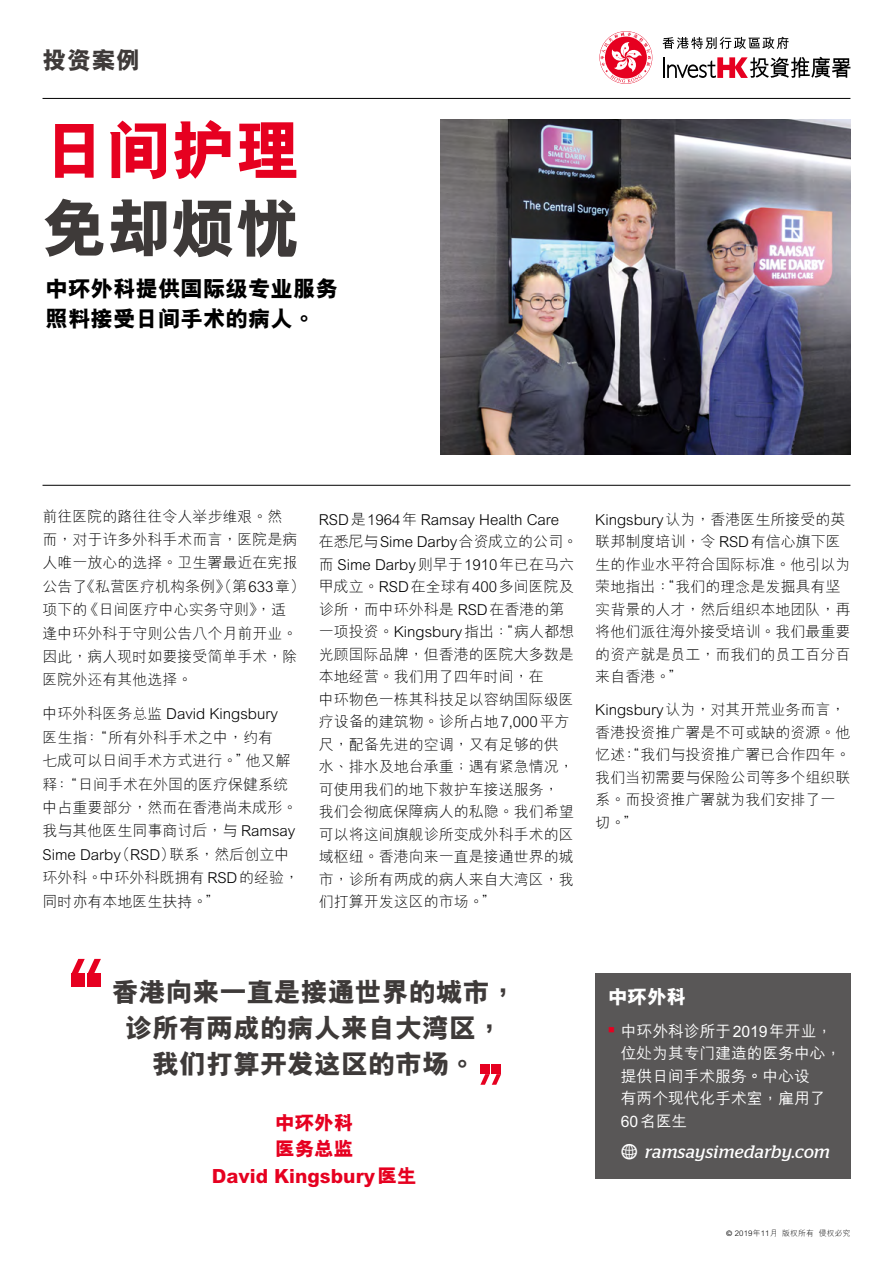
<style>
.page{position:relative;width:893px;height:1263px;background:#fff}
.page>*{position:absolute;margin:0;border:0;box-sizing:border-box;transform-origin:0 0}
.t1{font:800 64.5px "M Hei HKS";color:#e60020}
.t2{font:800 64.5px "M Hei HKS";color:#3e3a39}
.t3{font:800 27px/36px "M Hei HKS";color:#3e3a39;text-align:center}
.t4{font:800 24px "M Hei HKS";color:#3e3a39}
.t5{font:800 22.5px/30px "M Hei HKS";color:#000}
.t6{font:800 19.5px/26.7px "M Hei HKS";color:#e60020;text-align:center}
.t7{font:800 19.5px "M Hei HKS";color:#fff}
.t8{font:italic 18px "Stag";letter-spacing:.02em;color:#fff}
.t9{font:500 15.75px/22.5px "M Hei HKS";color:#fff}
.t10{font:300 15px/22.5px "M Hei HKS";color:#000}
.t11{font:300 7.8px "M Hei HKS";letter-spacing:.02em;color:#000}
.s1{font-family:"Modern Pictograms";font-style:normal;font-size:24px}
.s2{font-family:"Frutiger"}
</style>
<div class="page">
<svg style="left:662px;top:37px;width:127px;height:12px"></svg>
<svg style="left:600px;top:32px;width:51px;height:51px"></svg>
<hr style="left:663px;top:57px;width:2px;height:21px;background:#000">
<svg style="left:667px;top:57px;width:183px;height:21px"></svg>
<hr style="left:43px;top:98px;width:807px;height:1px;background:#000">
<hr style="left:43px;top:485px;width:807px;height:1px;background:#000">
<div style="left:492px;top:1064px;width:9px;height:10px;background:#e60020"></div>
<div style="left:480px;top:1064px;width:10px;height:10px;background:#e60020"></div>
<svg style="left:480px;top:1074px;width:21px;height:11px"></svg>
<div style="left:71px;top:974px;width:14px;height:13px;background:#e60020"></div>
<div style="left:88px;top:974px;width:13px;height:13px;background:#e60020"></div>
<svg style="left:71px;top:959px;width:30px;height:15px"></svg>
<img style="left:440px;top:119px;width:411px;height:336px">
<div style="left:595px;top:973px;width:255px;height:206px;background:#595757"></div>
<h3 class="t4" style="left:43px;top:44px;width:99px">投資案例</h3>
<h1 class="t1" style="left:43px;top:107px;width:259px">日間護理</h1>
<h1 class="t2" style="left:43px;top:185px;width:259px">免卻煩憂</h1>
<h3 class="t5" style="left:46px;top:274px;width:294px">中環外科提供國際級專業服務照料接受日間手術的病人。</h3>
<p class="t10" style="left:43px;top:504px;width:264px;line-height:23.4px">前往醫院的路往往令人舉步維艱。然<br>而，對於許多外科手術而言，醫院是病人唯一放心的選擇。衛生署最近在憲報公告了《私營醫療機構條例》（第633章）項下的《日間醫療中心實務守則》，適<br>逢中環外科於守則公告八個月前開業。因此，病人現時如要接受簡單手術，除醫院外還有其他選擇。</p>
<p class="t10" style="left:43px;top:702px;width:258px;line-height:23.4px">中環外科醫務總監 David Kingsbury<br>醫生指﹕“所有外科手術之中，約有<br>七成可以日間手術方式進行。”他又解釋﹕“日間手術在外國的醫療保健系統中佔重要部分，然而在香港尚未成形。我與其他醫生同事商討後，與 Ramsay<br>Sime Darby（RSD）聯繫，然後創立中環外科。中環外科既擁有 RSD的經驗，同時亦有本地醫生扶持。”</p>
<p class="t10" style="left:319px;top:507px;width:260px">RSD是1964年 Ramsay Health Care在悉尼與Sime Darby合資成立的公司。而 Sime Darby則早於1910年已在馬六甲成立。RSD在全球有400多間醫院及診所，而中環外科是 RSD在香港的第一項投資。Kingsbury指出：“病人都想光顧國際品牌，但香港的醫院大多數是本地經營。我們用了四年時間，在<br>中環物色一棟其科技足以容納國際級醫療設備的建築物。診所佔地7,000平方尺，配備先進的空調，又有足夠的供<br>水、排水及地台承重；遇有緊急情況，可使用我們的地下救護車接送服務，<br>我們會徹底保障病人的私隱。我們希望可以將這間旗艦診所變成外科手術的區域樞紐。香港向來一直是接通世界的城市，診所有兩成的病人來自大灣區，我們打算開發這區的市場。”</p>
<p class="t10" style="left:595px;top:507px;width:256px">Kingsbury認為，香港醫生所接受的英聯邦制度培訓，令 RSD有信心旗下醫生的作業水平符合國際標準。他引以為榮地指出：“我們的理念是發掘具有堅實背景的人才，然後組織本地團隊，再將他們派往海外接受培訓。我們最重要的資產就是員工，而我們的員工百分百來自香港。”</p>
<p class="t10" style="left:595px;top:698px;width:257px">Kingsbury認為，對其開荒業務而言，香港投資推廣署是不可或缺的資源。他憶述：“我們與投資推廣署已合作四年。我們當初需要與保險公司等多個組織聯繫。而投資推廣署就為我們安排了一切。”</p>
<h2 class="t3" style="left:112px;top:975px;width:406px">香港向來一直是接通世界的城市，診所有兩成的病人來自大灣區，我們打算開發這區的市場。</h2>
<h3 class="t6" style="left:212px;top:1109px;width:206px">中環外科<br>醫務總監<br>David Kingsbury醫生</h3>
<h3 class="t7" style="left:608px;top:984px;width:79px">中環外科</h3>
<p class="t9" style="left:621px;top:1018px;width:222px;text-indent:-13px"><sup>■</sup> 中環外科診所於2019年開業，位處為其專門建造的醫務中心，提供日間手術服務。中心設<br>有兩個現代化手術室，僱用了<br>60名醫生</p>
<p class="t8" style="left:620px;top:1141px;width:211px"><span class="s1">w</span> ramsaysimedarby.com</p>
<p class="t11" style="left:726px;top:1227px;width:126px"><span class="s2">©</span> 2019年11月 版權所有 侵權必究</p>
</div>
